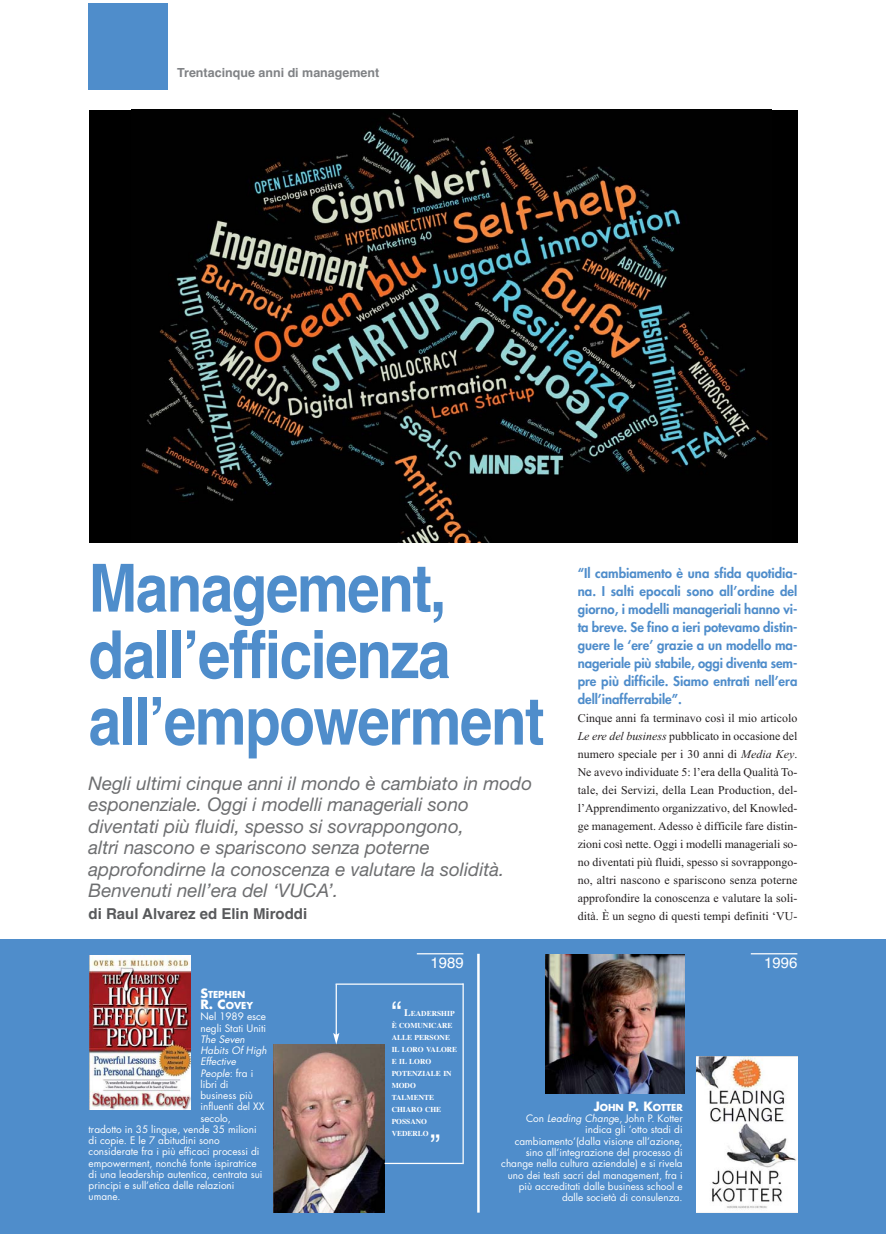
<style>
.page{position:relative;width:886px;height:1241px;background:#fff}
.page>*{position:absolute;margin:0;border:0;box-sizing:border-box;transform-origin:0 0}
.t1{font:700 66.25px/66.5px "Helvetica";letter-spacing:-.025em;color:#4f8dcb;scale:.88 1}
.t2{font:30px "Helvetica";color:#fff}
.t3{font:italic 18.75px/21.5px "Helvetica Neue";color:#6d6e70}
.t4{font:700 15px "Helvetica";color:#58595b}
.t5{font:15px "Helvetica";color:#fff}
.t6{font:800 13.12px/18px "Futura";color:#4f8dcb;text-align:justify}
.t7{font:700 12.5px "Helvetica";color:#808285}
.t8{font:11.88px/18px "Times New Roman";letter-spacing:.005em;color:#231f20;text-align:justify}
.t9{font:10px/11.2px "Futura";color:#fff}
.t10{font:italic 10px "Futura";color:#fff}
.t11{font:700 9.38px/11.2px "Futura";color:#fff}
.t12{font:700 7.5px/12px "Times";color:#fff}
.s1{font-style:italic}
.s2{font-size:12.5px}
.s3{font-style:normal}
.s4{font-size:10px}
</style>
<div class="page">
<div style="left:89px;top:4px;width:79px;height:86px;background:#4f8dcb"></div>
<div style="left:0;top:939px;width:882px;height:294px;background:#4f8dcb"></div>
<div style="left:850px;top:939px;width:36px;height:294px;background:#4f8dcb"></div>
<div style="left:89px;top:110px;width:708px;height:432px;background:#000"></div>
<img style="left:141px;top:112px;width:627px;height:430px">
<img style="left:696px;top:1056px;width:101px;height:155px">
<img style="left:545px;top:954px;width:140px;height:139px">
<img style="left:274px;top:1044px;width:110px;height:168px">
<hr style="left:477px;top:953px;width:3px;height:259px;background:#fff">
<img style="left:89px;top:955px;width:101px;height:154px">
<hr style="left:336px;top:983px;width:127px;height:1px;background:#fff">
<hr style="left:462px;top:983px;width:2px;height:180px;background:#fff">
<hr style="left:336px;top:984px;width:1px;height:50px;background:#fff">
<svg style="left:333px;top:1032px;width:6px;height:12px"></svg>
<hr style="left:385px;top:1162px;width:78px;height:1px;background:#fff">
<hr style="left:751px;top:953px;width:46px;height:1px;background:#fff">
<hr style="left:417px;top:953px;width:46px;height:1px;background:#fff">
<p class="t7" style="left:177px;top:68px;width:204px">Trentacinque anni di management</p>
<h1 class="t1" style="left:89px;top:561px;width:520px">Management, dallʼefficienza allʼempowerment</h1>
<p class="t3" style="left:89px;top:774px;width:445px">Negli ultimi cinque anni il mondo è cambiato in modo esponenziale. Oggi i modelli manageriali sono diventati più fluidi, spesso si sovrappongono,<br>altri nascono e spariscono senza poterne approfondirne la conoscenza e valutare la solidità.<br>Benvenuti nell’era del ‘VUCA’.</p>
<h3 class="t4" style="left:89px;top:907px;width:220px">di Raul Alvarez ed Elin Miroddi</h3>
<p class="t6" style="left:578px;top:565px;width:221px">“Il cambiamento è una sfida quotidia&shy;na. I salti epocali sono all’ordine del giorno, i modelli manageriali hanno vi&shy;ta breve. Se fino a ieri potevamo distin&shy;guere le ‘ere’ grazie a un modello ma&shy;nageriale più stabile, oggi diventa sem&shy;pre più difficile. Siamo entrati nell’era dell’inafferrabile”.</p>
<p class="t8" style="left:578px;top:710px;width:221px">Cinque anni fa terminavo così il mio articolo <span class="s1">Le ere del business</span> pubblicato in occasione del numero speciale per i 30 anni di <span class="s1">Media Key</span>.<br>Ne avevo individuate 5: l’era della Qualità To&shy;tale, dei Servizi, della Lean Production, del&shy;l’Apprendimento organizzativo, del Knowled&shy;ge management. Adesso è difficile fare distin&shy;zioni così nette. Oggi i modelli manageriali so&shy;no diventati più fluidi, spesso si sovrappongo&shy;no, altri nascono e spariscono senza poterne approfondire la conoscenza e valutare la soli&shy;dità. È un segno di questi tempi definiti ‘VU-</p>
<p class="t11" style="left:200px;top:989px;width:54px"><span class="s2">S</span>TEPHEN<br><span class="s2">R. C</span>OVEY</p>
<p class="t9" style="left:200px;top:1011px;width:67px">Nel 1989 esce negli Stati Uniti</p>
<p class="t10" style="left:200px;top:1034px;width:48px">The Seven</p>
<p class="t10" style="left:200px;top:1045px;width:70px">Habits Of High</p>
<p class="t10" style="left:200px;top:1056px;width:39px">Effective</p>
<p class="t10" style="left:200px;top:1068px;width:54px">People<span class="s3">: f ra i</span></p>
<p class="t9" style="left:200px;top:1079px;width:30px">libri di</p>
<p class="t9" style="left:200px;top:1090px;width:54px">business più</p>
<p class="t9" style="left:200px;top:1101px;width:66px">influenti del XX</p>
<p class="t9" style="left:200px;top:1112px;width:32px">secolo,</p>
<p class="t9" style="left:89px;top:1124px;width:170px">tradotto in 35 lingue, vende 35 milioni</p>
<p class="t9" style="left:89px;top:1135px;width:133px">di copie. E le 7 abitudini sono</p>
<p class="t9" style="left:89px;top:1146px;width:172px">considerate fra i più efficaci processi di</p>
<p class="t9" style="left:89px;top:1157px;width:170px">empowerment, nonché fonte ispiratrice</p>
<p class="t9" style="left:89px;top:1169px;width:175px">di una leadership autentica, centrata sui</p>
<p class="t9" style="left:89px;top:1180px;width:147px">principi e sull’etica delle relazioni</p>
<p class="t9" style="left:89px;top:1191px;width:34px">umane.</p>
<h3 class="t5" style="left:430px;top:956px;width:35px">1989</h3>
<h3 class="t5" style="left:764px;top:957px;width:35px">1996</h3>
<h2 class="t2" style="left:392px;top:1001px;width:11px">“</h2>
<p class="t12" style="left:392px;top:1007px;width:67px;text-indent:13px"><span class="s4">L</span>EADERSHIP<br>È COMUNICARE<br>ALLE PERSONE<br>IL LORO VALORE<br>E IL LORO<br>POTENZIALE IN<br>MODO<br>TALMENTE<br>CHIARO CHE<br>POSSANO<br>VEDERLO</p>
<h2 class="t2" style="left:430px;top:1133px;width:11px">”</h2>
<p class="t11" style="left:594px;top:1102px;width:90px"><span class="s2">J</span>OHN <span class="s2">P. K</span>OTTER</p>
<p class="t9" style="left:501px;top:1113px;width:183px;text-align:right">Con <span class="s1">Leading Chang</span>e, John P. Kotter indica gli ‘otto stadi di cambiamento’(dalla visione all’azione, sino all’integrazione del processo di change nella cultura aziendale) e si rivela uno dei testi sacri del management, fra i più accreditati dalle business school e dalle società di consulenza.</p>
</div>
